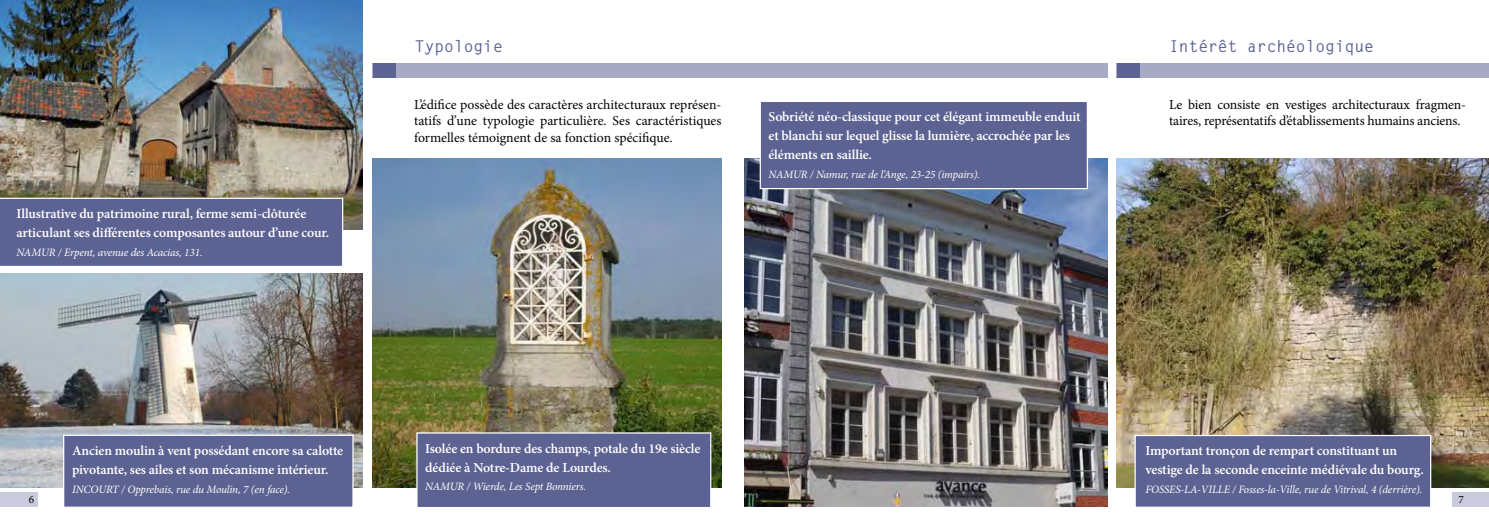
<style>
.page{position:relative;width:1489px;height:525px;background:#fff}
.page>*{position:absolute;margin:0;border:0;box-sizing:border-box;transform-origin:0 0}
.t1{font:700 16.25px "Letter Gothic Std";color:#5c6291}
.t2{font:600 13.75px/18.8px "Minion Pro";letter-spacing:-.01em;color:#fff}
.t3{font:13.75px/16.5px "Minion Pro";letter-spacing:-.01em;color:#000;text-align:justify}
.t4{font:italic 11.25px "Minion Pro";letter-spacing:-.015em;color:#fff}
.t5{font:11.25px "Minion Pro";color:#000}
</style>
<div class="page">
<div style="left:372px;top:64px;width:735px;height:14px;background:#a8a9c5"></div>
<div style="left:0;top:492px;width:38px;height:14px;background:#c9cadc"></div>
<img style="left:744px;top:159px;width:363px;height:347px">
<img style="left:372px;top:159px;width:349px;height:328px">
<img style="left:0;top:0;width:363px;height:230px">
<img style="left:1116px;top:159px;width:372px;height:328px">
<img style="left:0;top:273px;width:363px;height:214px">
<div style="left:1116px;top:64px;width:372px;height:14px;background:#a8a9c5"></div>
<div style="left:1452px;top:492px;width:36px;height:14px;background:#c9cadc"></div>
<div style="left:1116px;top:64px;width:23px;height:14px;background:#5c6291"></div>
<div style="left:373px;top:64px;width:23px;height:14px;background:#5c6291"></div>
<div style="left:759px;top:101px;width:328px;height:88px;background:#5c6291;border:1px solid #fff"></div>
<div style="left:416px;top:432px;width:295px;height:76px;background:#5c6291;border:1px solid #fff"></div>
<div style="left:1134px;top:434px;width:297px;height:73px;background:#5c6291;border:1px solid #fff"></div>
<div style="left:63px;top:434px;width:290px;height:73px;background:#5c6291;border:1px solid #fff"></div>
<div style="left:0;top:197px;width:343px;height:69px;background:#5c6291"></div>
<p class="t2" style="left:16px;top:204px;width:314px">Illustrative du patrimoine rural, ferme semi-clôturée articulant ses différentes composantes autour d’une cour.</p>
<p class="t4" style="left:16px;top:244px;width:188px">NAMUR / Erpent, avenue des Acacias, 131.</p>
<p class="t1" style="left:415px;top:36px;width:89px">Typologie</p>
<p class="t3" style="left:414px;top:96px;width:309px">L’édifice possède des caractères architecturaux représen&shy;tatifs d’une typologie particulière. Ses caractéristiques formelles témoignent de sa fonction spécifique.</p>
<p class="t2" style="left:768px;top:107px;width:313px">Sobriété néo-classique pour cet élégant immeuble enduit et blanchi sur lequel glisse la lumière, accrochée par les éléments en saillie.</p>
<p class="t4" style="left:768px;top:166px;width:213px">NAMUR / Namur, rue de l’Ange, 23-25 (impairs).</p>
<p class="t1" style="left:1169px;top:36px;width:206px">Intérêt archéologique</p>
<p class="t3" style="left:1169px;top:96px;width:298px">Le bien consiste en vestiges architecturaux fragmen&shy;taires, représentatifs d’établissements humains anciens.</p>
<p class="t5" style="left:29px;top:491px;width:7px">6</p>
<p class="t2" style="left:72px;top:441px;width:272px">Ancien moulin à vent possédant encore sa calotte pivotante, ses ailes et son mécanisme intérieur.</p>
<p class="t4" style="left:72px;top:481px;width:220px">INCOURT / Opprebais, rue du Moulin, 7 (en face).</p>
<p class="t2" style="left:425px;top:439px;width:277px">Isolée en bordure des champs, potale du 19e siècle dédiée à Notre-Dame de Lourdes.</p>
<p class="t4" style="left:425px;top:479px;width:162px">NAMUR / Wierde, Les Sept Bonniers.</p>
<p class="t2" style="left:1145px;top:441px;width:280px">Important tronçon de rempart constituant un vestige de la seconde enceinte médiévale du bourg.</p>
<p class="t4" style="left:1145px;top:481px;width:278px">FOSSES-LA-VILLE / Fosses-la-Ville, rue de Vitrival, 4 (derrière).</p>
<p class="t5" style="left:1458px;top:491px;width:7px">7</p>
</div>
